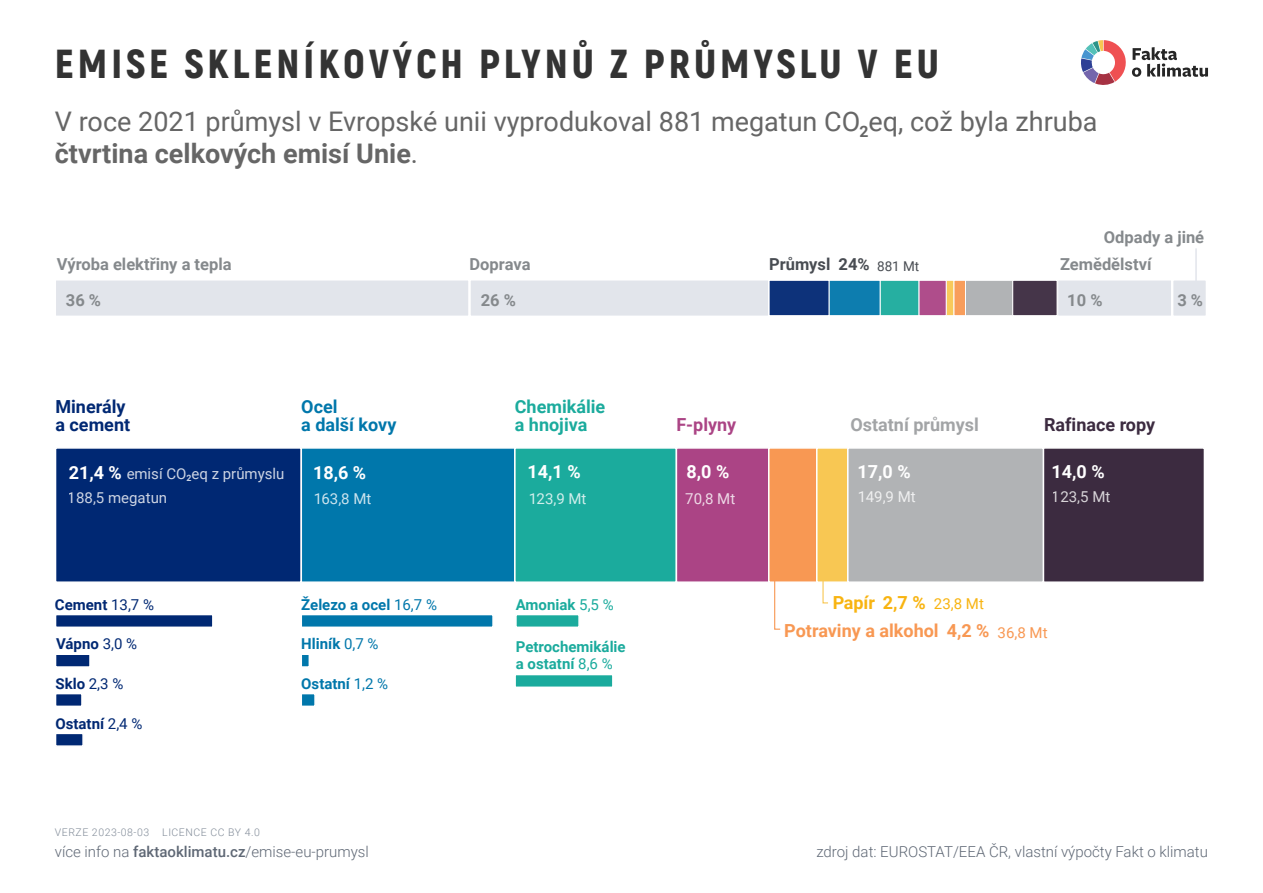
<style>
.page{position:relative;width:1263px;height:893px;background:#fff}
.page>*{position:absolute;margin:0;border:0;box-sizing:border-box;transform-origin:0 0}
.t1{font:900 40.5px "Akrobat";letter-spacing:.1em;color:#333}
.t2{font:27px/32.4px "Roboto";color:#666}
.t3{font:700 18px "Roboto";color:#fff}
.t4{font:700 18px/18px "Roboto";color:#1bab9d}
.t5{font:700 18px "Roboto";color:#f89853}
.t6{font:700 18px/18px "Roboto";color:#002873}
.t7{font:700 18px "Roboto";color:#a2a4a6}
.t8{font:700 18px/18px "Roboto";color:#0077ab}
.t9{font:700 18px "Roboto";color:#3c2b40}
.t10{font:700 18px "Roboto";color:#f8b411}
.t11{font:700 18px "Roboto";color:#ab4485}
.t12{font:700 16.5px/35.7px "Roboto";color:#85898c;text-align:center}
.t13{font:700 16.5px "Roboto";color:#484c52}
.t14{font:300 15px "Roboto";color:#5f6875}
.t15{font:15px "Roboto";color:#fff}
.t16{font:700 15px "Roboto";color:#002873}
.t17{font:700 15px/16.5px "Roboto";color:#1bab9d}
.t18{font:700 15px "Roboto";color:#0077ab}
.t19{font:15px "Roboto";color:#f89853}
.t20{font:15px "Roboto";color:#f8b411}
.t21{font:300 10.5px "Roboto";letter-spacing:.05em;color:#818b98}
.s1{font-weight:700}
.s2{font-weight:400;font-size:13.5px}
.s3{font-weight:400}
.s4{font-weight:700;font-size:18px}
.s5{font-weight:500}
</style>
<div class="page">
<div style="left:55px;top:614px;width:159px;height:14px;background:#002873;border:2px solid #fff"></div>
<div style="left:55px;top:653px;width:36px;height:15px;background:#002873;border:2px solid #fff"></div>
<div style="left:55px;top:693px;width:28px;height:14px;background:#002873;border:2px solid #fff"></div>
<div style="left:55px;top:733px;width:29px;height:14px;background:#002873;border:2px solid #fff"></div>
<div style="left:301px;top:614px;width:193px;height:14px;background:#0077ab;border:2px solid #fff"></div>
<div style="left:301px;top:653px;width:9px;height:15px;background:#0077ab;border:2px solid #fff"></div>
<div style="left:301px;top:693px;width:15px;height:14px;background:#0077ab;border:2px solid #fff"></div>
<div style="left:515px;top:614px;width:65px;height:14px;background:#1bab9d;border:2px solid #fff"></div>
<div style="left:514px;top:674px;width:100px;height:14px;background:#1bab9d;border:2px solid #fff"></div>
<div style="left:1042px;top:447px;width:163px;height:136px;background:#3c2b40;border:2px solid #fff"></div>
<div style="left:55px;top:447px;width:247px;height:136px;background:#002873;border:2px solid #fff"></div>
<div style="left:301px;top:447px;width:215px;height:136px;background:#0077ab;border:2px solid #fff"></div>
<div style="left:514px;top:447px;width:163px;height:136px;background:#1bab9d;border:2px solid #fff"></div>
<div style="left:676px;top:447px;width:93px;height:136px;background:#ab4485;border:2px solid #fff"></div>
<div style="left:768px;top:447px;width:49px;height:136px;background:#f89853;border:2px solid #fff"></div>
<div style="left:816px;top:447px;width:32px;height:136px;background:#f8c753;border:2px solid #fff"></div>
<div style="left:847px;top:447px;width:197px;height:136px;background:#b1b3b5;border:2px solid #fff"></div>
<svg style="left:773px;top:580px;width:8px;height:50px"></svg>
<svg style="left:822px;top:580px;width:7px;height:24px"></svg>
<div style="left:54px;top:278px;width:417px;height:40px;background:#e2e5eb;border:2px solid #fff"></div>
<div style="left:468px;top:278px;width:302px;height:40px;background:#e2e5eb;border:2px solid #fff"></div>
<div style="left:1056px;top:278px;width:117px;height:40px;background:#e2e5eb;border:2px solid #fff"></div>
<div style="left:1171px;top:278px;width:37px;height:40px;background:#e2e5eb;border:2px solid #fff"></div>
<div style="left:946px;top:280px;width:8px;height:36px;background:#f8c95b;border:1px solid #fff"></div>
<div style="left:953px;top:280px;width:13px;height:36px;background:#f89d5b;border:1px solid #fff"></div>
<div style="left:918px;top:280px;width:28px;height:36px;background:#af4d8b;border:1px solid #fff"></div>
<svg style="left:965px;top:280px;width:47px;height:36px"></svg>
<svg style="left:769px;top:280px;width:150px;height:36px"></svg>
<div style="left:1012px;top:280px;width:45px;height:36px;background:#453549;border:1px solid #fff"></div>
<hr style="left:1195px;top:248px;width:2px;height:36px;background:#e2e5eb">
<svg style="left:1081px;top:40px;width:127px;height:45px"></svg>
<h1 class="t1" style="left:55px;top:38px;width:885px">EMISE SKLENÍKOVÝCH PLYNŮ Z PRŮMYSLU V EU</h1>
<p class="t2" style="left:55px;top:104px;width:1044px">V roce 2021 průmysl v Evropské unii vyprodukoval 881 megatun CO<sub>2</sub>eq, což byla zhruba <span class="s1">čtvrtina celkových emisí Unie</span>.</p>
<p class="t12" style="left:1104px;top:219px;width:102px">Odpady a jiné</p>
<p class="t12" style="left:66px;top:245px;width:167px;text-align:left;text-indent:-9px">Výroba elektřiny a tepla<br>36 %</p>
<p class="t6" style="left:55px;top:397px;width:76px">Minerály a cement</p>
<p class="t8" style="left:301px;top:397px;width:97px">Ocel<br>a další kovy</p>
<p class="t12" style="left:470px;top:245px;width:62px">Doprava<br>26 %</p>
<p class="t4" style="left:515px;top:397px;width:92px">Chemikálie a hnojiva</p>
<p class="t13" style="left:769px;top:252px;width:152px">Průmysl 24% <span class="s2">881 Mt</span></p>
<p class="t12" style="left:1060px;top:245px;width:93px">Zemědělství</p>
<p class="t12" style="left:1067px;top:281px;width:37px">10 %</p>
<p class="t12" style="left:1177px;top:281px;width:27px">3 %</p>
<p class="t11" style="left:676px;top:412px;width:61px">F-plyny</p>
<p class="t7" style="left:850px;top:412px;width:130px">Ostatní průmysl</p>
<p class="t9" style="left:1044px;top:412px;width:113px">Rafinace ropy</p>
<p class="t15" style="left:127px;top:463px;width:159px">emisí CO<sub>2</sub>eq z průmyslu</p>
<p class="t3" style="left:857px;top:459px;width:55px">17,0 %</p>
<p class="t3" style="left:1051px;top:459px;width:55px">14,0 %</p>
<p class="t3" style="left:313px;top:460px;width:55px">18,6 %</p>
<p class="t3" style="left:527px;top:459px;width:55px">14,1 %</p>
<p class="t3" style="left:686px;top:459px;width:44px">8,0 %</p>
<p class="t3" style="left:69px;top:460px;width:55px">21,4 %</p>
<p class="t15" style="left:68px;top:488px;width:101px">188,5 megatun</p>
<p class="t15" style="left:313px;top:488px;width:60px">163,8 Mt</p>
<p class="t15" style="left:528px;top:488px;width:60px">123,9 Mt</p>
<p class="t15" style="left:685px;top:488px;width:51px">70,8 Mt</p>
<p class="t15" style="left:857px;top:486px;width:60px">149,9 Mt</p>
<p class="t15" style="left:1052px;top:486px;width:60px">123,5 Mt</p>
<p class="t16" style="left:55px;top:594px;width:101px">Cement <span class="s3">13,7 %</span></p>
<p class="t16" style="left:56px;top:633px;width:83px">Vápno <span class="s3">3,0 %</span></p>
<p class="t16" style="left:55px;top:673px;width:69px">Sklo <span class="s3">2,3 %</span></p>
<p class="t16" style="left:55px;top:713px;width:88px">Ostatní <span class="s3">2,4 %</span></p>
<p class="t21" style="left:55px;top:825px;width:206px">VERZE 2023-08-03 LICENCE CC BY 4.0</p>
<p class="t18" style="left:301px;top:594px;width:137px">Železo a ocel <span class="s3">16,7 %</span></p>
<p class="t18" style="left:301px;top:634px;width:79px">Hliník <span class="s3">0,7 %</span></p>
<p class="t18" style="left:301px;top:673px;width:88px">Ostatní <span class="s3">1,2 %</span></p>
<p class="t17" style="left:516px;top:596px;width:99px">Amoniak <span class="s3">5,5 %</span></p>
<p class="t17" style="left:516px;top:638px;width:111px">Petrochemikálie a ostatní <span class="s3">8,6 %</span></p>
<p class="t10" style="left:832px;top:590px;width:95px">Papír 2,7 %</p>
<p class="t5" style="left:784px;top:618px;width:156px">Potraviny a alkohol</p>
<p class="t20" style="left:934px;top:593px;width:51px">23,8 Mt</p>
<p class="t19" style="left:947px;top:622px;width:102px"><span class="s4">4,2 %</span> 36,8 Mt</p>
<p class="t14" style="left:55px;top:841px;width:315px">více info na <span class="s5">faktaoklimatu.cz</span>/emise-eu-prumysl</p>
<p class="t14" style="left:816px;top:841px;width:393px">zdroj dat: EUROSTAT/EEA ČR, vlastní výpočty Fakt o klimatu</p>
</div>
